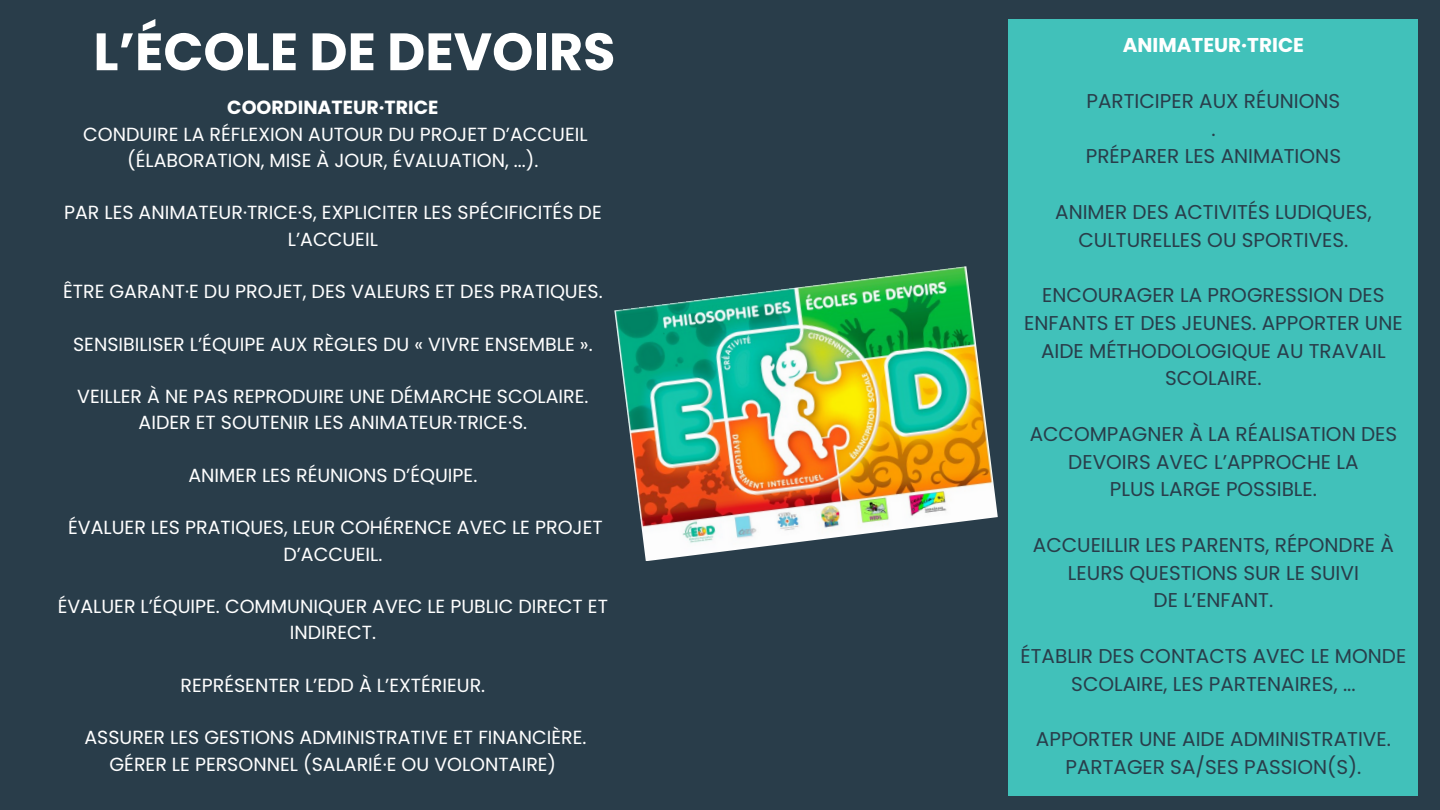
<style>
.page{position:relative;width:1440px;height:810px;background:#293d4a}
.page>*{position:absolute;margin:0;border:0;box-sizing:border-box;transform-origin:0 0}
.t1{font:700 52.5px "Poppins";color:#fff}
.t2{font:20px/27.8px "Poppins";color:#293d4a;text-align:center}
.t3{font:700 20px "Poppins";color:#fff}
.t4{font:19px/26.2px "Poppins";color:#fff;text-align:center}
.t5{font:700 19px "Poppins";color:#fff}
</style>
<div class="page">
<div style="left:1009px;top:19px;width:409px;height:777px;background:#41c1ba"></div>
<img style="left:614px;top:266px;width:384px;height:295px">
<p class="t1" style="left:93px;top:15px;width:523px">L’ÉCOLE DE DEVOIRS</p>
<p class="t5" style="left:227px;top:94px;width:213px">COORDINATEUR·TRICE</p>
<p class="t4" style="left:83px;top:121px;width:506px">CONDUIRE LA RÉFLEXION AUTOUR DU PROJET D’ACCUEIL (ÉLABORATION, MISE À JOUR, ÉVALUATION, ...).</p>
<p class="t4" style="left:64px;top:200px;width:539px">PAR LES ANIMATEUR·TRICE·S, EXPLICITER LES SPÉCIFICITÉS DE<br>L’ACCUEIL</p>
<p class="t4" style="left:63px;top:278px;width:541px">ÊTRE GARANT·E DU PROJET, DES VALEURS ET DES PRATIQUES.</p>
<p class="t4" style="left:73px;top:331px;width:521px">SENSIBILISER L’ÉQUIPE AUX RÈGLES DU « VIVRE ENSEMBLE ».</p>
<p class="t4" style="left:77px;top:383px;width:513px">VEILLER À NE PAS REPRODUIRE UNE DÉMARCHE SCOLAIRE.<br>AIDER ET SOUTENIR LES ANIMATEUR·TRICE·S.</p>
<p class="t4" style="left:188px;top:462px;width:290px">ANIMER LES RÉUNIONS D’ÉQUIPE.</p>
<p class="t4" style="left:68px;top:515px;width:536px">ÉVALUER LES PRATIQUES, LEUR COHÉRENCE AVEC LE PROJET<br>D’ACCUEIL.</p>
<p class="t4" style="left:58px;top:593px;width:552px">ÉVALUER L’ÉQUIPE. COMMUNIQUER AVEC LE PUBLIC DIRECT ET<br>INDIRECT.</p>
<p class="t4" style="left:181px;top:672px;width:306px">REPRÉSENTER L’EDD À L’EXTÉRIEUR.</p>
<p class="t4" style="left:84px;top:725px;width:504px">ASSURER LES GESTIONS ADMINISTRATIVE ET FINANCIÈRE.<br>GÉRER LE PERSONNEL (SALARIÉ·E OU VOLONTAIRE)</p>
<p class="t3" style="left:1123px;top:31px;width:183px">ANIMATEUR·TRICE</p>
<p class="t2" style="left:1087px;top:87px;width:255px">PARTICIPER AUX RÉUNIONS</p>
<p class="t2" style="left:1211px;top:115px;width:6px">.</p>
<p class="t2" style="left:1086px;top:142px;width:257px">PRÉPARER LES ANIMATIONS</p>
<p class="t2" style="left:1055px;top:198px;width:318px">ANIMER DES ACTIVITÉS LUDIQUES,<br>CULTURELLES OU SPORTIVES.</p>
<p class="t2" style="left:1024px;top:281px;width:380px">ENCOURAGER LA PROGRESSION DES<br>ENFANTS ET DES JEUNES. APPORTER UNE<br>AIDE MÉTHODOLOGIQUE AU TRAVAIL<br>SCOLAIRE.</p>
<p class="t2" style="left:1030px;top:420px;width:369px">ACCOMPAGNER À LA RÉALISATION DES<br>DEVOIRS AVEC L’APPROCHE LA</p>
<p class="t2" style="left:1110px;top:475px;width:209px">PLUS LARGE POSSIBLE.</p>
<p class="t2" style="left:1033px;top:531px;width:363px">ACCUEILLIR LES PARENTS, RÉPONDRE À<br>LEURS QUESTIONS SUR LE SUIVI</p>
<p class="t2" style="left:1154px;top:586px;width:121px">DE L’ENFANT.</p>
<p class="t2" style="left:1021px;top:642px;width:387px">ÉTABLIR DES CONTACTS AVEC LE MONDE<br>SCOLAIRE, LES PARTENAIRES, ...</p>
<p class="t2" style="left:1036px;top:725px;width:356px">APPORTER UNE AIDE ADMINISTRATIVE.<br>PARTAGER SA/SES PASSION(S).</p>
</div>
